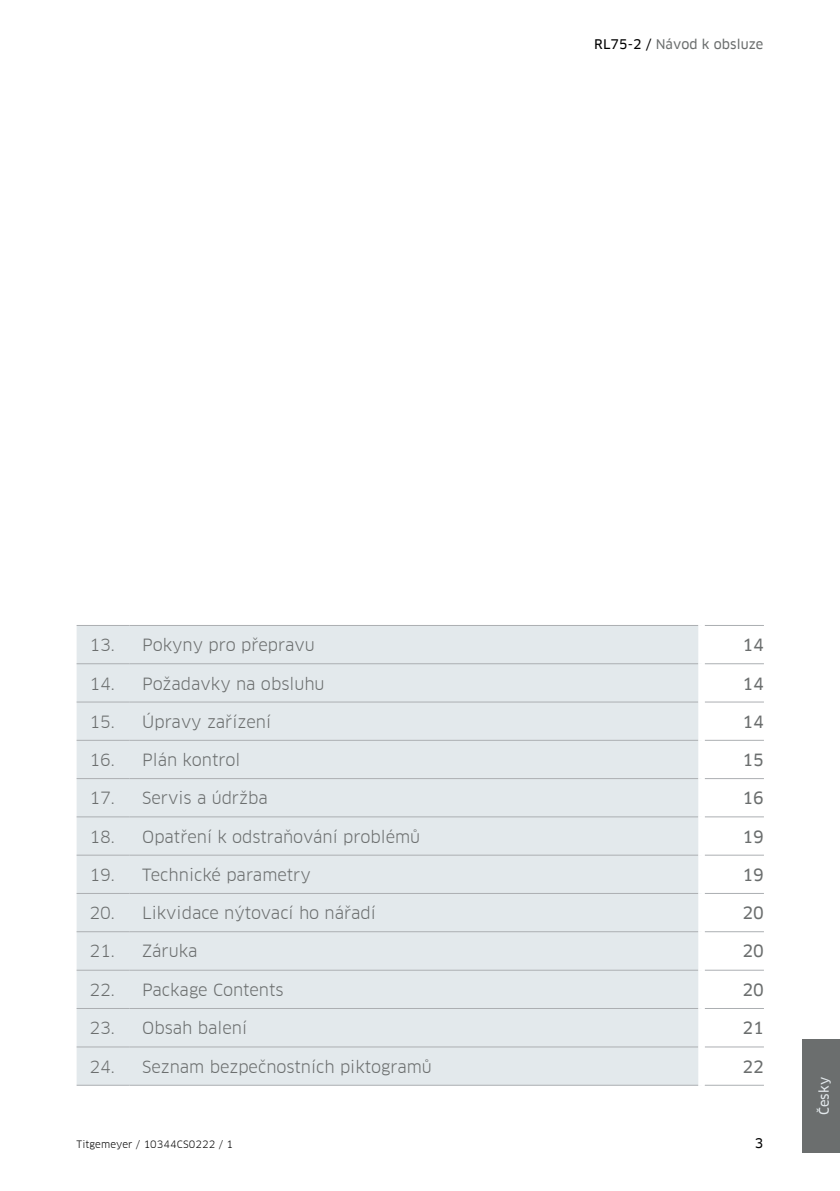
<style>
.page{position:relative;width:840px;height:1191px;background:#fff}
.page>*{position:absolute;margin:0;border:0;box-sizing:border-box;transform-origin:0 0}
.t1{font:16.4px "Clan Offc Pro";color:#6b6e6e}
.t2{font:16.4px "Clan Offc Pro News";color:#6b6e6e}
.t3{font:13px "Clan Offc Pro News";letter-spacing:.01em;color:#6b6e6e}
.t4{font:13px "Clan Offc Pro News";letter-spacing:.01em;color:#e3e9ec}
.t5{font:13px "Clan Offc Pro News";color:#000}
.t6{font:10px "Clan Offc Pro";letter-spacing:.01em;color:#000}
.s1{color:#000}
</style>
<div class="page">
<div style="left:801px;top:1039px;width:38px;height:113px;background:#6b6e6e"></div>
<div style="left:77px;top:626px;width:621px;height:459px;background:#e3e9ec"></div>
<hr style="left:77px;top:625px;width:52px;height:1px;background:#acafb2">
<hr style="left:129px;top:625px;width:569px;height:1px;background:#acafb2">
<hr style="left:704px;top:625px;width:59px;height:1px;background:#acafb2">
<hr style="left:77px;top:701px;width:52px;height:1px;background:#acafb2">
<hr style="left:129px;top:701px;width:569px;height:1px;background:#acafb2">
<hr style="left:704px;top:701px;width:59px;height:1px;background:#acafb2">
<hr style="left:77px;top:740px;width:52px;height:1px;background:#acafb2">
<hr style="left:129px;top:740px;width:569px;height:1px;background:#acafb2">
<hr style="left:704px;top:740px;width:59px;height:1px;background:#acafb2">
<hr style="left:77px;top:778px;width:52px;height:1px;background:#acafb2">
<hr style="left:129px;top:778px;width:569px;height:1px;background:#acafb2">
<hr style="left:704px;top:778px;width:59px;height:1px;background:#acafb2">
<hr style="left:77px;top:816px;width:52px;height:1px;background:#acafb2">
<hr style="left:129px;top:816px;width:569px;height:1px;background:#acafb2">
<hr style="left:704px;top:816px;width:59px;height:1px;background:#acafb2">
<hr style="left:77px;top:855px;width:52px;height:1px;background:#acafb2">
<hr style="left:129px;top:855px;width:569px;height:1px;background:#acafb2">
<hr style="left:704px;top:855px;width:59px;height:1px;background:#acafb2">
<hr style="left:77px;top:893px;width:52px;height:1px;background:#acafb2">
<hr style="left:129px;top:893px;width:569px;height:1px;background:#acafb2">
<hr style="left:704px;top:893px;width:59px;height:1px;background:#acafb2">
<hr style="left:77px;top:931px;width:52px;height:1px;background:#acafb2">
<hr style="left:129px;top:931px;width:569px;height:1px;background:#acafb2">
<hr style="left:704px;top:931px;width:59px;height:1px;background:#acafb2">
<hr style="left:77px;top:970px;width:52px;height:1px;background:#acafb2">
<hr style="left:129px;top:970px;width:569px;height:1px;background:#acafb2">
<hr style="left:704px;top:970px;width:59px;height:1px;background:#acafb2">
<hr style="left:77px;top:1008px;width:52px;height:1px;background:#acafb2">
<hr style="left:129px;top:1008px;width:569px;height:1px;background:#acafb2">
<hr style="left:704px;top:1008px;width:59px;height:1px;background:#acafb2">
<hr style="left:77px;top:1046px;width:52px;height:1px;background:#acafb2">
<hr style="left:129px;top:1046px;width:569px;height:1px;background:#acafb2">
<hr style="left:704px;top:1046px;width:59px;height:1px;background:#acafb2">
<hr style="left:77px;top:1085px;width:52px;height:1px;background:#acafb2">
<hr style="left:129px;top:1085px;width:569px;height:1px;background:#acafb2">
<hr style="left:704px;top:1085px;width:59px;height:1px;background:#acafb2">
<hr style="left:77px;top:663px;width:52px;height:1px;background:#acafb2">
<hr style="left:129px;top:663px;width:569px;height:1px;background:#acafb2">
<hr style="left:704px;top:663px;width:59px;height:1px;background:#acafb2">
<p class="t3" style="left:594px;top:36px;width:170px"><span class="s1">RL75-2 /</span> Návod k obsluze</p>
<p class="t1" style="left:89px;top:635px;width:227px">13. Pokyny pro přepravu</p>
<p class="t2" style="left:742px;top:635px;width:23px">14</p>
<p class="t1" style="left:89px;top:674px;width:236px">14. Požadavky na obsluhu</p>
<p class="t2" style="left:742px;top:674px;width:23px">14</p>
<p class="t1" style="left:89px;top:712px;width:183px">15. Úpravy zařízení</p>
<p class="t2" style="left:742px;top:712px;width:23px">14</p>
<p class="t1" style="left:89px;top:750px;width:152px">16. Plán kontrol</p>
<p class="t2" style="left:742px;top:750px;width:23px">15</p>
<p class="t1" style="left:89px;top:788px;width:180px">17. Servis a údržba</p>
<p class="t2" style="left:742px;top:788px;width:23px">16</p>
<p class="t1" style="left:89px;top:827px;width:332px">18. Opatření k odstraňování problémů</p>
<p class="t2" style="left:742px;top:827px;width:23px">19</p>
<p class="t1" style="left:89px;top:865px;width:223px">19. Technické parametry</p>
<p class="t2" style="left:742px;top:865px;width:23px">19</p>
<p class="t1" style="left:89px;top:903px;width:288px">20. Likvidace nýtovací ho nářadí</p>
<p class="t2" style="left:742px;top:903px;width:23px">20</p>
<p class="t1" style="left:89px;top:941px;width:110px">21. Záruka</p>
<p class="t2" style="left:742px;top:941px;width:23px">20</p>
<p class="t1" style="left:89px;top:980px;width:196px">22. Package Contents</p>
<p class="t2" style="left:742px;top:980px;width:23px">20</p>
<p class="t1" style="left:89px;top:1018px;width:159px">23. Obsah balení</p>
<p class="t2" style="left:742px;top:1018px;width:23px">21</p>
<p class="t1" style="left:89px;top:1057px;width:344px">24. Seznam bezpečnostních piktogramů</p>
<p class="t2" style="left:742px;top:1057px;width:23px">22</p>
<p class="t6" style="left:77px;top:1138px;width:158px">Titgemeyer / 10344CS0222 / 1</p>
<p class="t5" style="left:754px;top:1136px;width:10px">3</p>
<p class="t4" style="left:815px;top:1115px;width:40px;rotate:-90deg">Česky</p>
</div>
